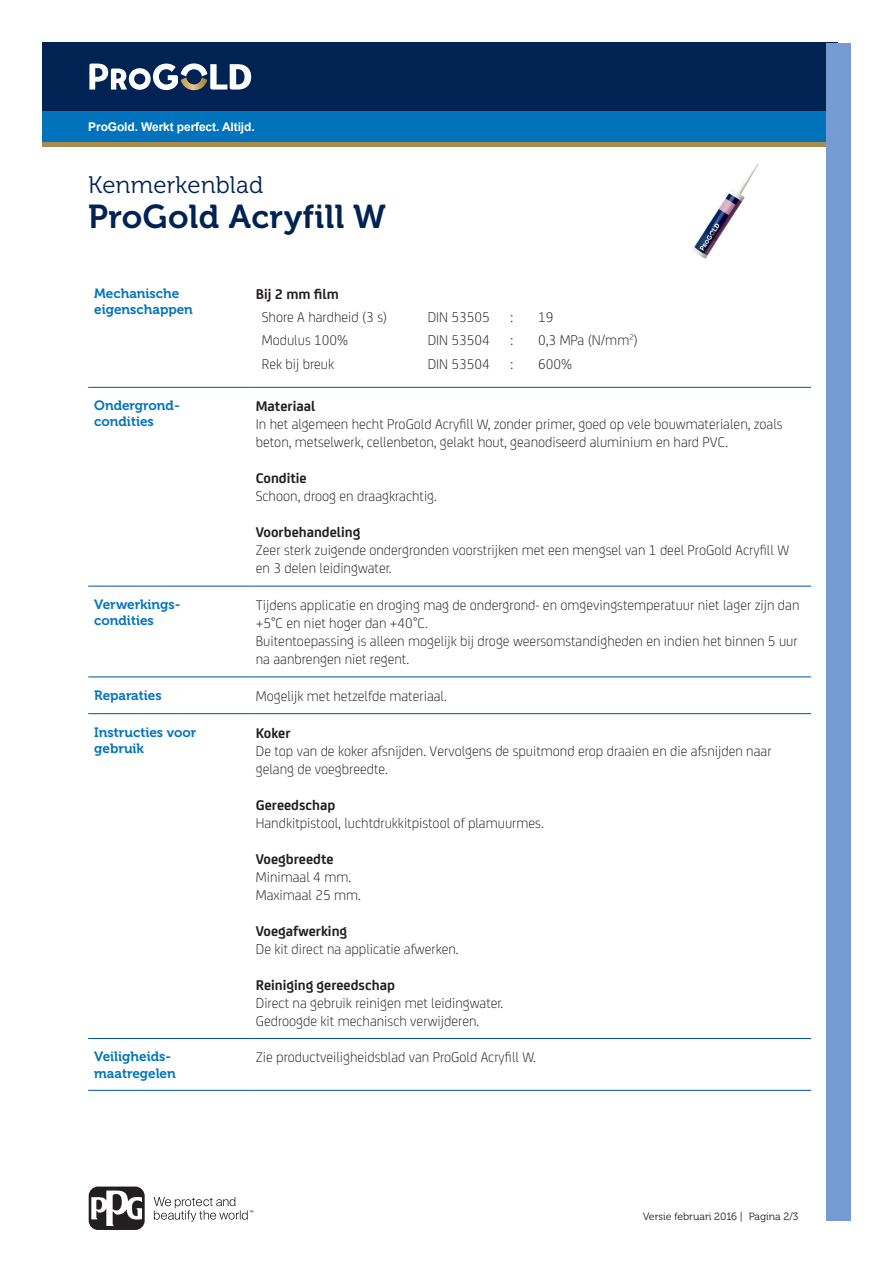
<style>
.page{position:relative;width:893px;height:1263px;background:#fff}
.page>*{position:absolute;margin:0;border:0;box-sizing:border-box;transform-origin:0 0}
.t1{font:33px "Museo 700";letter-spacing:.01em;color:#002354}
.t2{font:24px "Museo 300";letter-spacing:.01em;color:#002354}
.BODY{font:300 15px/18px "FS Joey";color:#231f20}
.BODY-2{font:700 15px "FS Joey";color:#231f20}
.KOP{font:13.5px/16.2px "Museo 700";color:#0073bc}
.t3{font:700 12px "Arial";letter-spacing:-.01em;color:#fff}
.t4{font:10.5px "Museo 300";color:#231f20}
.s1{font-weight:700}
</style>
<div class="page">
<div style="left:43px;top:43px;width:795px;height:69px;background:#002354"></div>
<div style="left:43px;top:112px;width:795px;height:34px;background:#0073bc"></div>
<hr style="left:43px;top:143px;width:795px;height:3px;background:#a88c4f">
<svg style="left:89px;top:63px;width:162px;height:27px"></svg>
<div style="left:825px;top:43px;width:25px;height:1177px;background:#749cd2"></div>
<svg style="left:89px;top:1187px;width:164px;height:43px"></svg>
<hr style="left:88px;top:387px;width:162px;height:1px;background:#0153a0">
<hr style="left:250px;top:387px;width:561px;height:1px;background:#0153a0">
<hr style="left:88px;top:586px;width:162px;height:1px;background:#0153a0">
<hr style="left:250px;top:586px;width:561px;height:1px;background:#0153a0">
<hr style="left:88px;top:676px;width:162px;height:1px;background:#0153a0">
<hr style="left:250px;top:676px;width:561px;height:1px;background:#0153a0">
<hr style="left:88px;top:713px;width:162px;height:1px;background:#0153a0">
<hr style="left:250px;top:713px;width:561px;height:1px;background:#0153a0">
<hr style="left:88px;top:1038px;width:162px;height:1px;background:#0153a0">
<hr style="left:250px;top:1038px;width:561px;height:1px;background:#0153a0">
<hr style="left:88px;top:1090px;width:162px;height:1px;background:#0153a0">
<hr style="left:250px;top:1090px;width:561px;height:1px;background:#0153a0">
<img style="left:692px;top:163px;width:67px;height:96px">
<p class="t3" style="left:88px;top:118px;width:168px">ProGold. Werkt perfect. Altijd.</p>
<h2 class="t2" style="left:88px;top:172px;width:177px">Kenmerkenblad</h2>
<h1 class="t1" style="left:88px;top:199px;width:299px">ProGold Acryfill W</h1>
<p class="KOP" style="left:94px;top:285px;width:100px">Mechanische eigenschappen</p>
<p class="BODY-2" style="left:256px;top:283px;width:85px">Bij 2 mm film</p>
<p class="BODY" style="left:262px;top:307px;width:127px">Shore A hardheid (3 s)</p>
<p class="BODY" style="left:428px;top:307px;width:64px">DIN 53505</p>
<p class="BODY" style="left:511px;top:307px;width:4px">:</p>
<p class="BODY" style="left:538px;top:307px;width:17px">19</p>
<p class="BODY" style="left:262px;top:330px;width:88px">Modulus 100%</p>
<p class="BODY" style="left:428px;top:330px;width:64px">DIN 53504</p>
<p class="BODY" style="left:511px;top:330px;width:4px">:</p>
<p class="BODY" style="left:538px;top:330px;width:101px">0,3 MPa (N/mm<sup>2</sup>)</p>
<p class="BODY" style="left:262px;top:354px;width:74px">Rek bij breuk</p>
<p class="BODY" style="left:428px;top:354px;width:64px">DIN 53504</p>
<p class="BODY" style="left:511px;top:354px;width:4px">:</p>
<p class="BODY" style="left:538px;top:354px;width:36px">600%</p>
<p class="KOP" style="left:94px;top:398px;width:87px">Ondergrond&shy;condities</p>
<p class="BODY" style="left:256px;top:396px;width:528px"><span class="s1">Materiaal<br></span>In het algemeen hecht ProGold Acryfill W, zonder primer, goed op vele bouwmaterialen, zoals beton, metselwerk, cellenbeton, gelakt hout, geanodiseerd aluminium en hard PVC.</p>
<p class="BODY" style="left:256px;top:468px;width:183px"><span class="s1">Conditie<br></span>Schoon, droog en draagkrachtig.</p>
<p class="BODY" style="left:256px;top:522px;width:535px"><span class="s1">Voorbehandeling<br></span>Zeer sterk zuigende ondergronden voorstrijken met een mengsel van 1 deel ProGold Acryfill W en 3 delen leidingwater.</p>
<p class="KOP" style="left:94px;top:596px;width:88px">Verwerkings&shy;condities</p>
<p class="BODY" style="left:256px;top:595px;width:545px">Tijdens applicatie en droging mag de ondergrond- en omgevingstemperatuur niet lager zijn dan +5°C en niet hoger dan +40°C.<br>Buitentoepassing is alleen mogelijk bij droge weersomstandigheden en indien het binnen 5 uur na aanbrengen niet regent.</p>
<p class="KOP" style="left:94px;top:687px;width:69px">Reparaties</p>
<p class="BODY" style="left:256px;top:686px;width:193px">Mogelijk met hetzelfde materiaal.</p>
<p class="KOP" style="left:94px;top:724px;width:104px">Instructies voor gebruik</p>
<p class="BODY" style="left:256px;top:723px;width:517px"><span class="s1">Koker<br></span>De top van de koker afsnijden. Vervolgens de spuitmond erop draaien en die afsnijden naar gelang de voegbreedte.</p>
<p class="BODY" style="left:256px;top:795px;width:289px"><span class="s1">Gereedschap<br></span>Handkitpistool, luchtdrukkitpistool of plamuurmes.</p>
<p class="BODY" style="left:256px;top:849px;width:107px"><span class="s1">Voegbreedte<br></span>Minimaal 4 mm.<br>Maximaal 25 mm.</p>
<p class="BODY" style="left:256px;top:921px;width:204px"><span class="s1">Voegafwerking<br></span>De kit direct na applicatie afwerken.</p>
<p class="BODY" style="left:256px;top:975px;width:249px"><span class="s1">Reiniging gereedschap<br></span>Direct na gebruik reinigen met leidingwater.<br>Gedroogde kit mechanisch verwijderen.</p>
<p class="KOP" style="left:94px;top:1049px;width:83px">Veiligheids&shy;maatregelen</p>
<p class="BODY" style="left:256px;top:1047px;width:282px">Zie productveiligheidsblad van ProGold Acryfill W.</p>
<p class="t4" style="left:643px;top:1210px;width:157px">Versie februari 2016 | Pagina 2/3</p>
</div>
